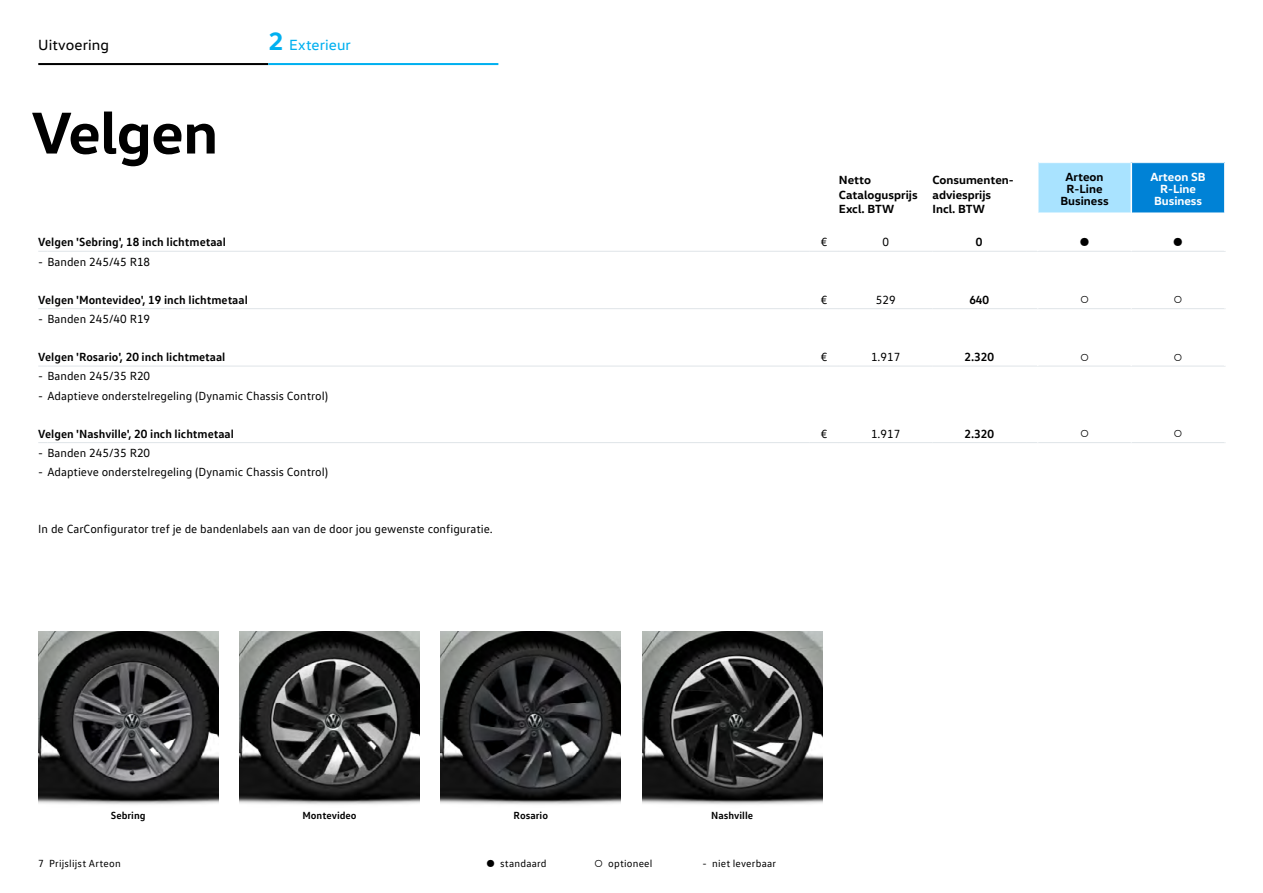
<style>
.page{position:relative;width:1263px;height:893px;background:#fff}
.page>*{position:absolute;margin:0;border:0;box-sizing:border-box;transform-origin:0 0}
.t1{font:700 60px "VW Head";letter-spacing:-.01em;color:#000}
.t2{font:15px "VW Head";letter-spacing:.005em;color:#000}
.t3{font:15px "VW Head";letter-spacing:.005em;color:#00b0f0}
.t4{font:12px "VW Text";color:#000}
.t5{font:700 12px "VW Text";color:#000}
.t6{font:700 12px/14.4px "VW Head";color:#000}
.t7{font:700 12px/12px "VW Head";color:#fff;text-align:center}
.t8{font:10.5px "VW Text";letter-spacing:.02em;color:#000}
.t9{font:700 10.5px "VW Text";color:#000}
.s1{font-weight:700;font-size:25.5px}
</style>
<div class="page">
<img style="left:38px;top:631px;width:180px;height:174px">
<img style="left:240px;top:631px;width:180px;height:174px">
<img style="left:441px;top:631px;width:180px;height:174px">
<img style="left:642px;top:631px;width:180px;height:174px">
<div style="left:1038px;top:163px;width:93px;height:50px;background:#a9e3ff"></div>
<div style="left:1131px;top:163px;width:94px;height:50px;background:#0082d6"></div>
<hr style="left:48px;top:251px;width:761px;height:1px;background:#dfe4e8">
<hr style="left:809px;top:251px;width:30px;height:1px;background:#dfe4e8">
<hr style="left:839px;top:251px;width:93px;height:1px;background:#dfe4e8">
<hr style="left:932px;top:251px;width:94px;height:1px;background:#dfe4e8">
<hr style="left:1038px;top:251px;width:93px;height:1px;background:#dfe4e8">
<hr style="left:1131px;top:251px;width:94px;height:1px;background:#dfe4e8">
<hr style="left:48px;top:308px;width:761px;height:1px;background:#dfe4e8">
<hr style="left:809px;top:308px;width:30px;height:1px;background:#dfe4e8">
<hr style="left:839px;top:308px;width:93px;height:1px;background:#dfe4e8">
<hr style="left:932px;top:308px;width:94px;height:1px;background:#dfe4e8">
<hr style="left:1038px;top:308px;width:93px;height:1px;background:#dfe4e8">
<hr style="left:1131px;top:308px;width:94px;height:1px;background:#dfe4e8">
<hr style="left:48px;top:366px;width:761px;height:1px;background:#dfe4e8">
<hr style="left:809px;top:366px;width:30px;height:1px;background:#dfe4e8">
<hr style="left:839px;top:366px;width:93px;height:1px;background:#dfe4e8">
<hr style="left:932px;top:366px;width:94px;height:1px;background:#dfe4e8">
<hr style="left:48px;top:442px;width:761px;height:1px;background:#dfe4e8">
<hr style="left:809px;top:442px;width:30px;height:1px;background:#dfe4e8">
<hr style="left:839px;top:442px;width:93px;height:1px;background:#dfe4e8">
<hr style="left:932px;top:442px;width:94px;height:1px;background:#dfe4e8">
<hr style="left:1038px;top:366px;width:93px;height:1px;background:#dfe4e8">
<hr style="left:1131px;top:366px;width:94px;height:1px;background:#dfe4e8">
<hr style="left:1038px;top:442px;width:93px;height:1px;background:#dfe4e8">
<hr style="left:1131px;top:442px;width:94px;height:1px;background:#dfe4e8">
<svg style="left:1026px;top:308px;width:12px;height:1px"></svg>
<svg style="left:1026px;top:365px;width:12px;height:2px"></svg>
<svg style="left:1026px;top:442px;width:12px;height:1px"></svg>
<hr style="left:1130px;top:163px;width:2px;height:50px;background:#fff">
<hr style="left:1224px;top:163px;width:1px;height:50px;background:#fff">
<svg style="left:1026px;top:251px;width:12px;height:1px"></svg>
<hr style="left:38px;top:63px;width:230px;height:2px;background:#000">
<hr style="left:268px;top:63px;width:230px;height:2px;background:#00b0f0">
<p class="t2" style="left:38px;top:36px;width:72px">Uitvoering</p>
<p class="t3" style="left:268px;top:36px;width:84px"><span class="s1">2</span> Exterieur</p>
<h1 class="t1" style="left:32px;top:94px;width:188px">Velgen</h1>
<p class="t6" style="left:839px;top:172px;width:80px">Netto<br>Catalogusprijs<br>Excl. BTW</p>
<p class="t6" style="left:932px;top:172px;width:83px">Consumenten&shy;adviesprijs<br>Incl. BTW</p>
<p class="t6" style="left:1060px;top:170px;width:50px;line-height:12px;text-align:center">Arteon<br>R-Line<br>Business</p>
<p class="t7" style="left:1150px;top:170px;width:57px">Arteon SB<br>R-Line<br>Business</p>
<p class="t5" style="left:38px;top:234px;width:189px">Velgen 'Sebring', 18 inch lichtmetaal</p>
<p class="t4" style="left:821px;top:235px;width:8px">€</p>
<p class="t4" style="left:882px;top:235px;width:8px">0</p>
<p class="t5" style="left:976px;top:234px;width:8px">0</p>
<p class="t4" style="left:1080px;top:235px;width:11px">●</p>
<p class="t4" style="left:1173px;top:235px;width:11px">●</p>
<p class="t4" style="left:38px;top:254px;width:113px">- Banden 245/45 R18</p>
<p class="t5" style="left:38px;top:292px;width:211px">Velgen 'Montevideo', 19 inch lichtmetaal</p>
<p class="t4" style="left:821px;top:292px;width:8px">€</p>
<p class="t4" style="left:876px;top:292px;width:21px">529</p>
<p class="t5" style="left:969px;top:292px;width:21px">640</p>
<p class="t8" style="left:1080px;top:293px;width:10px">○</p>
<p class="t8" style="left:1174px;top:293px;width:10px">○</p>
<p class="t4" style="left:38px;top:311px;width:113px">- Banden 245/40 R19</p>
<p class="t5" style="left:38px;top:349px;width:189px">Velgen 'Rosario', 20 inch lichtmetaal</p>
<p class="t4" style="left:821px;top:350px;width:8px">€</p>
<p class="t4" style="left:871px;top:350px;width:31px">1.917</p>
<p class="t5" style="left:964px;top:349px;width:31px">2.320</p>
<p class="t8" style="left:1080px;top:350px;width:10px">○</p>
<p class="t8" style="left:1174px;top:350px;width:10px">○</p>
<p class="t4" style="left:38px;top:369px;width:113px">- Banden 245/35 R20</p>
<p class="t4" style="left:38px;top:388px;width:291px">- Adaptieve onderstelregeling (Dynamic Chassis Control)</p>
<p class="t5" style="left:38px;top:426px;width:197px">Velgen 'Nashville', 20 inch lichtmetaal</p>
<p class="t4" style="left:821px;top:426px;width:8px">€</p>
<p class="t4" style="left:871px;top:426px;width:31px">1.917</p>
<p class="t5" style="left:964px;top:426px;width:31px">2.320</p>
<p class="t8" style="left:1080px;top:427px;width:10px">○</p>
<p class="t8" style="left:1174px;top:427px;width:10px">○</p>
<p class="t4" style="left:38px;top:445px;width:113px">- Banden 245/35 R20</p>
<p class="t4" style="left:38px;top:464px;width:291px">- Adaptieve onderstelregeling (Dynamic Chassis Control)</p>
<p class="t4" style="left:38px;top:522px;width:456px">In de CarConfigurator tref je de bandenlabels aan van de door jou gewenste configuratie.</p>
<p class="t9" style="left:111px;top:809px;width:36px">Sebring</p>
<p class="t9" style="left:302px;top:809px;width:56px">Montevideo</p>
<p class="t9" style="left:514px;top:809px;width:36px">Rosario</p>
<p class="t9" style="left:711px;top:809px;width:43px">Nashville</p>
<p class="t8" style="left:38px;top:857px;width:84px">7 Prijslijst Arteon</p>
<p class="t8" style="left:487px;top:857px;width:62px">● standaard</p>
<p class="t8" style="left:595px;top:857px;width:59px">○ optioneel</p>
<p class="t8" style="left:703px;top:857px;width:75px">- niet leverbaar</p>
</div>
